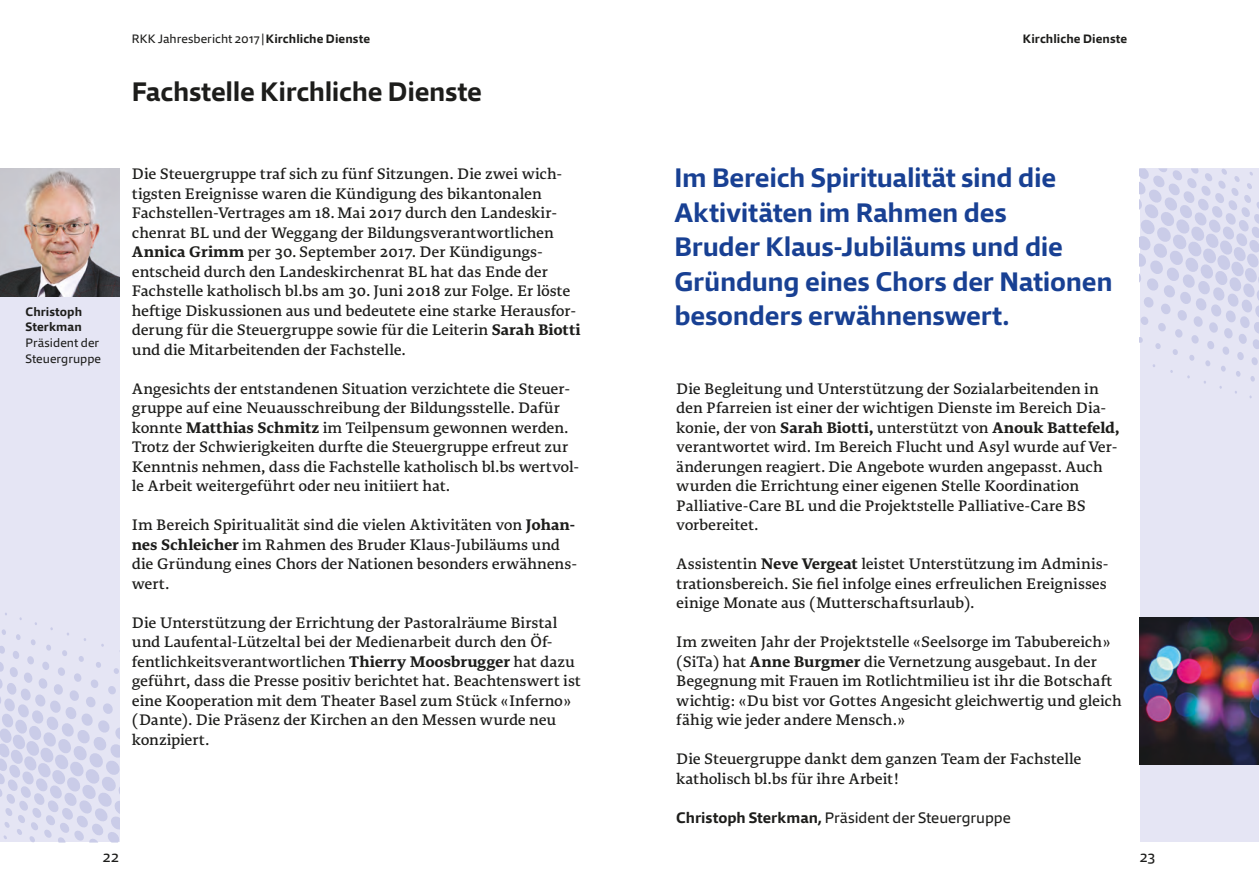
<style>
.page{position:relative;width:1259px;height:893px;background:#fff}
.page>*{position:absolute;margin:0;border:0;box-sizing:border-box;transform-origin:0 0}
.t1{font:700 27px/34.5px "Qubo";letter-spacing:-.01em;color:#184093}
.t2{font:700 27px "Qubo";letter-spacing:-.01em;color:#1d1d1b}
.t3{font:15.3px "Qubo";letter-spacing:-.005em;color:#1d1d1b}
.t4{font:15px/19.5px "Edit Serif Pro";letter-spacing:-.015em;color:#1d1d1b}
.t5{font:12.3px/15.8px "Qubo";letter-spacing:.01em;color:#1d1d1b}
.t6{font:700 12.3px/15.8px "Qubo";letter-spacing:.01em;color:#1d1d1b}
.s1{font-weight:700}
</style>
<div class="page">
<div style="left:1140px;top:168px;width:119px;height:674px;background:#e5e5f4"></div>
<svg style="left:1140px;top:168px;width:119px;height:230px"></svg>
<div style="left:0;top:168px;width:119px;height:674px;background:#e5e5f4"></div>
<svg style="left:0;top:613px;width:119px;height:229px"></svg>
<img style="left:0;top:168px;width:119px;height:128px">
<img style="left:1140px;top:617px;width:119px;height:147px">
<p class="t6" style="left:26px;top:303px;width:58px">Christoph<br>Sterkman</p>
<p class="t5" style="left:26px;top:335px;width:77px">Präsident der<br>Steuergruppe</p>
<p class="t5" style="left:132px;top:30px;width:240px">RKK Jahresbericht 2017|<span class="s1">Kirchliche Dienste</span></p>
<p class="t6" style="left:1023px;top:30px;width:106px">Kirchliche Dienste</p>
<h1 class="t2" style="left:132px;top:74px;width:351px">Fachstelle Kirchliche Dienste</h1>
<p class="t4" style="left:132px;top:165px;width:450px">Die Steuergruppe traf sich zu fünf Sitzungen. Die zwei wich&shy;tigsten Ereignisse waren die Kündigung des bikantonalen Fachstellen-Vertrages am 18. Mai 2017 durch den Landeskir&shy;chenrat BL und der Weggang der Bildungsverantwortlichen <span class="s1">Annica Grimm</span> per 30. September 2017. Der Kündigungs&shy;entscheid durch den Landeskirchenrat BL hat das Ende der Fachstelle katholisch bl.bs am 30. Juni 2018 zur Folge. Er löste heftige Diskussionen aus und bedeutete eine starke Herausfor&shy;derung für die Steuergruppe sowie für die Leiterin <span class="s1">Sarah Biotti </span>und die Mitarbeitenden der Fachstelle.</p>
<p class="t4" style="left:132px;top:379px;width:448px">Angesichts der entstandenen Situation verzichtete die Steuer&shy;gruppe auf eine Neuausschreibung der Bildungsstelle. Dafür konnte <span class="s1">Matthias Schmitz</span> im Teilpensum gewonnen werden.<br>Trotz der Schwierigkeiten durfte die Steuergruppe erfreut zur Kenntnis nehmen, dass die Fachstelle katholisch bl.bs wertvol&shy;le Arbeit weitergeführt oder neu initiiert hat.</p>
<p class="t4" style="left:132px;top:516px;width:446px">Im Bereich Spiritualität sind die vielen Aktivitäten von <span class="s1">Johan&shy;nes Schleicher</span> im Rahmen des Bruder Klaus-Jubiläums und die Gründung eines Chors der Nationen besonders erwähnens&shy;wert.</p>
<p class="t4" style="left:132px;top:613px;width:451px">Die Unterstützung der Errichtung der Pastoralräume Birstal und Laufental-Lützeltal bei der Medienarbeit durch den Öf&shy;fentlichkeitsverantwortlichen <span class="s1">Thierry Moosbrugger</span> hat dazu geführt, dass die Presse positiv berichtet hat. Beachtenswert ist eine Kooperation mit dem Theater Basel zum Stück «Inferno» (Dante). Die Präsenz der Kirchen an den Messen wurde neu konzipiert.</p>
<h1 class="t1" style="left:674px;top:160px;width:440px">Im Bereich Spiritualität sind die<br>Aktivitäten im Rahmen des<br>Bruder Klaus-Jubiläums und die<br>Gründung eines Chors der Nationen besonders erwähnenswert.</h1>
<p class="t4" style="left:676px;top:379px;width:445px">Die Begleitung und Unterstützung der Sozialarbeitenden in den Pfarreien ist einer der wichtigen Dienste im Bereich Dia&shy;konie, der von <span class="s1">Sarah Biotti,</span> unterstützt von <span class="s1">Anouk Battefeld, </span>verantwortet wird. Im Bereich Flucht und Asyl wurde auf Ver&shy;änderungen reagiert. Die Angebote wurden angepasst. Auch wurden die Errichtung einer eigenen Stelle Koordination Palliative-Care BL und die Projektstelle Palliative-Care BS vorbereitet.</p>
<p class="t4" style="left:676px;top:555px;width:433px;text-align:justify">Assistentin <span class="s1">Neve Vergeat</span> leistet Unterstützung im Adminis&shy;trationsbereich. Sie fiel infolge eines erfreulichen Ereignisses einige Monate aus (Mutterschaftsurlaub).</p>
<p class="t4" style="left:676px;top:633px;width:447px">Im zweiten Jahr der Projektstelle «Seelsorge im Tabubereich» (SiTa) hat <span class="s1">Anne Burgmer</span> die Vernetzung ausgebaut. In der Begegnung mit Frauen im Rotlichtmilieu ist ihr die Botschaft wichtig: «Du bist vor Gottes Angesicht gleichwertig und gleich fähig wie jeder andere Mensch.»</p>
<p class="t4" style="left:676px;top:750px;width:407px">Die Steuergruppe dankt dem ganzen Team der Fachstelle katholisch bl.bs für ihre Arbeit!</p>
<p class="t3" style="left:676px;top:807px;width:336px"><span class="s1">Christoph Sterkman,</span> Präsident der Steuergruppe</p>
<p class="t3" style="left:103px;top:846px;width:18px">22</p>
<p class="t3" style="left:1140px;top:846px;width:17px">23</p>
</div>
